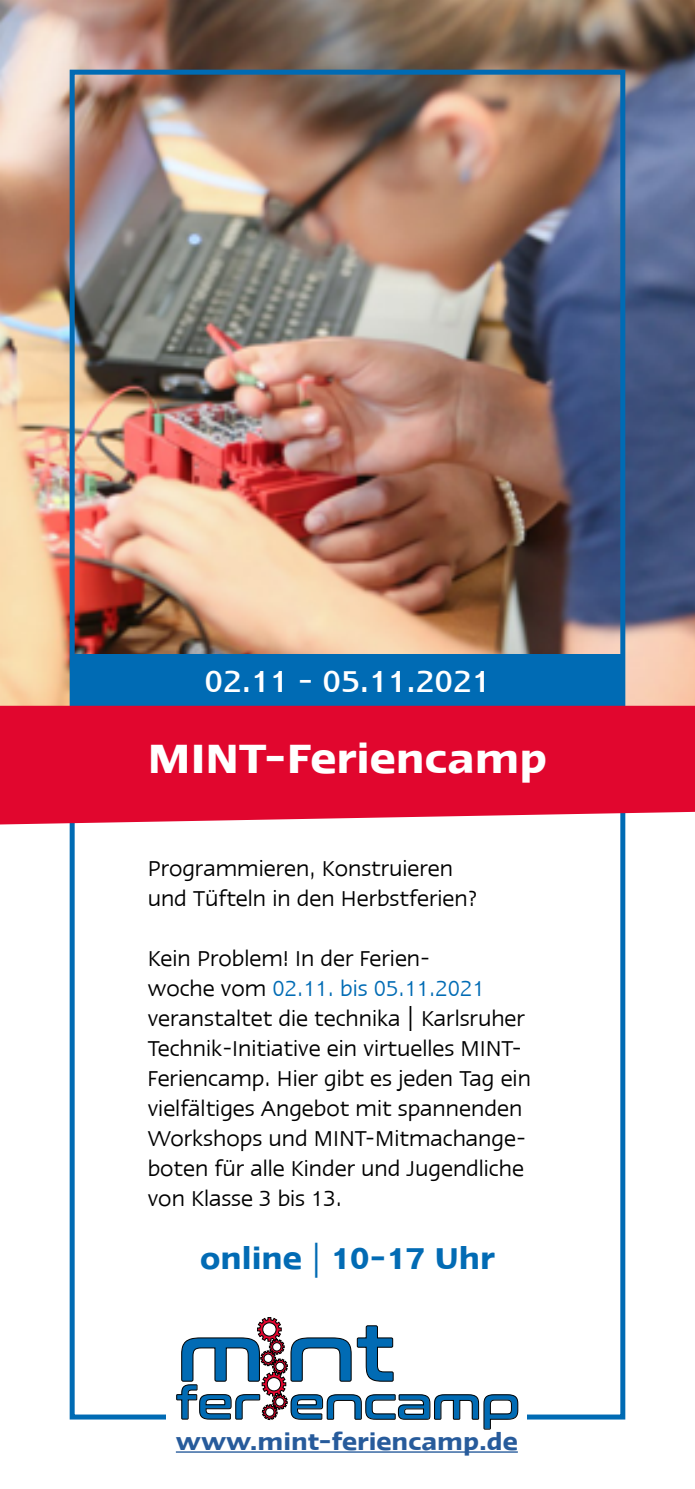
<style>
.page{position:relative;width:695px;height:1489px;background:#fff}
.page>*{position:absolute;margin:0;border:0;box-sizing:border-box;transform-origin:0 0}
.t1{font:78.75px "Conthrax Sb";color:#016bb4}
.t2{font:600 47.5px "Linotype Ergo";color:#fff}
.t3{font:44.75px "Conthrax Sb";color:#016bb4}
.t4{font:500 35px "Linotype Ergo";color:#fff}
.t5{font:600 35px "Linotype Ergo";color:#026bb4}
.t6{font:600 27.5px "Linotype Ergo";color:#275b9b}
.t7{font:25px/30px "Linotype Ergo";color:#000}
.s1{color:#006bb4}
.s2{font-family:"Minion Pro";font-weight:400}
</style>
<div class="page">
<img style="left:0;top:0;width:694px;height:705px">
<div style="left:70px;top:70px;width:555px;height:1349px;border:5px solid #006bb4"></div>
<div style="left:167px;top:1412px;width:360px;height:10px;background:#fff"></div>
<hr style="left:176px;top:1451px;width:341px;height:1px;background:#275b9b">
<svg style="left:176px;top:1317px;width:342px;height:112px"></svg>
<div style="left:71px;top:654px;width:552px;height:81px;background:#006bb4"></div>
<div style="left:0;top:705px;width:694px;height:119px;background:#e1062e"></div>
<h3 class="t4" style="left:204px;top:662px;width:287px">02.11 - 05.11.2021</h3>
<h2 class="t2" style="left:148px;top:733px;width:400px">MINT-Feriencamp</h2>
<p class="t7" style="left:148px;top:853px;width:331px">Programmieren, Konstruieren und Tüfteln in den Herbstferien?</p>
<p class="t7" style="left:148px;top:943px;width:384px">Kein Problem! In der Ferien-<br>woche vom <span class="s1">02.11. bis 05.11.2021 </span>veranstaltet die technika | Karlsruher Technik-Initiative ein virtuelles MINT-Feriencamp. Hier gibt es jeden Tag ein vielfältiges Angebot mit spannenden Workshops und MINT-Mitmachange&shy;boten für alle Kinder und Jugendliche von Klasse 3 bis 13.</p>
<h3 class="t5" style="left:200px;top:1239px;width:296px">online <span class="s2">|</span> 10-17 Uhr</h3>
<h1 class="t1" style="left:177px;top:1293px;width:219px">mnt</h1>
<h3 class="t3" style="left:289px;top:1369px;width:232px">encamp</h3>
<h3 class="t3" style="left:176px;top:1368px;width:86px">fer</h3>
<p class="t6" style="left:176px;top:1426px;width:343px">www.mint-feriencamp.de</p>
</div>
